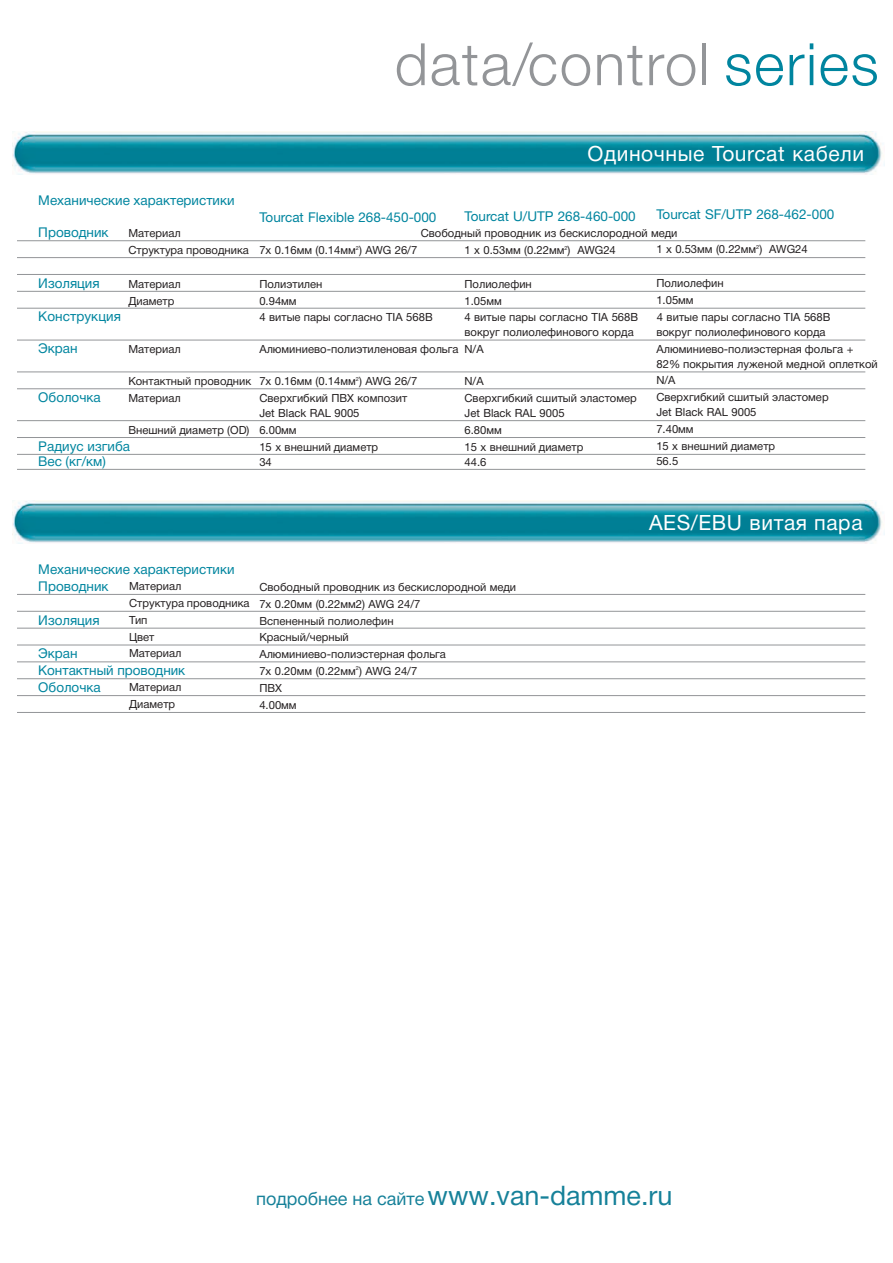
<style>
.page{position:relative;width:893px;height:1263px;background:#fff}
.page>*{position:absolute;margin:0;border:0;box-sizing:border-box;transform-origin:0 0}
.t1{font:300 58.5px "Helvetica Neue";letter-spacing:.03em;color:#939598}
.t2{font:21px "Helvetica Neue Cyr";letter-spacing:.03em;color:#fff}
.t3{font:18px "Helvetica Neue Cyr";color:#168199}
.t4{font:13.5px/16.8px "Helvetica Neue Cyr";color:#00859f}
.t5{font:13.5px "Helvetica Neue";color:#00859f}
.t6{font:11.25px/15px "Helvetica Neue Cyr";color:#231f20}
.t7{font:11.25px "Helvetica Neue";color:#231f20}
.s1{color:#00859f}
.s2{font-family:"Helvetica Neue"}
.s3{font-family:"Helvetica Neue Cyr"}
.s4{font-size:27px}
</style>
<div class="page">
<hr style="left:17px;top:240px;width:848px;height:1px;background:#939598">
<hr style="left:17px;top:257px;width:848px;height:1px;background:#939598">
<hr style="left:17px;top:274px;width:848px;height:1px;background:#939598">
<hr style="left:17px;top:291px;width:848px;height:1px;background:#939598">
<hr style="left:17px;top:308px;width:848px;height:1px;background:#939598">
<hr style="left:17px;top:340px;width:848px;height:1px;background:#939598">
<hr style="left:17px;top:372px;width:848px;height:1px;background:#939598">
<hr style="left:17px;top:388px;width:848px;height:1px;background:#939598">
<hr style="left:17px;top:420px;width:848px;height:1px;background:#939598">
<hr style="left:17px;top:437px;width:848px;height:1px;background:#939598">
<hr style="left:17px;top:454px;width:848px;height:1px;background:#939598">
<hr style="left:17px;top:469px;width:848px;height:1px;background:#939598">
<img style="left:13px;top:132px;width:870px;height:42px">
<hr style="left:17px;top:594px;width:848px;height:1px;background:#939598">
<hr style="left:17px;top:611px;width:848px;height:1px;background:#939598">
<hr style="left:17px;top:628px;width:848px;height:1px;background:#939598">
<hr style="left:17px;top:645px;width:848px;height:1px;background:#939598">
<hr style="left:17px;top:662px;width:848px;height:1px;background:#939598">
<hr style="left:17px;top:678px;width:848px;height:1px;background:#939598">
<hr style="left:17px;top:695px;width:848px;height:1px;background:#939598">
<hr style="left:17px;top:712px;width:848px;height:1px;background:#939598">
<img style="left:13px;top:500px;width:870px;height:43px">
<h1 class="t1" style="left:395px;top:43px;width:486px">data/control <span class="s1">series</span></h1>
<p class="t4" style="left:38px;top:192px;width:198px">Механические характеристики</p>
<h2 class="t2" style="left:588px;top:142px;width:278px">Одиночные <span class="s2">Tourcat</span> кабели</h2>
<p class="t5" style="left:259px;top:212px;width:179px">Tourcat Flexible 268-450-000</p>
<p class="t5" style="left:464px;top:211px;width:173px">Tourcat U/UTP 268-460-000</p>
<p class="t5" style="left:656px;top:209px;width:180px">Tourcat SF/UTP 268-462-000</p>
<p class="t4" style="left:38px;top:224px;width:72px">Проводник</p>
<p class="t6" style="left:128px;top:226px;width:54px">Материал</p>
<p class="t6" style="left:421px;top:226px;width:258px">Свободный проводник из бескислородной меди</p>
<p class="t6" style="left:128px;top:243px;width:290px">Структура проводника <span class="s2">7x 0.16</span>мм <span class="s2">(0.14</span>мм<sup>2</sup><span class="s2">) AWG 26/7</span></p>
<p class="t7" style="left:464px;top:246px;width:153px">1 x 0.53<span class="s3">мм</span> (0.22<span class="s3">мм</span><sup>2</sup>) AWG24</p>
<p class="t7" style="left:656px;top:245px;width:153px">1 x 0.53<span class="s3">мм</span> (0.22<span class="s3">мм</span><sup>2</sup>) AWG24</p>
<p class="t4" style="left:38px;top:275px;width:63px">Изоляция</p>
<p class="t6" style="left:128px;top:276px;width:54px">Материал</p>
<p class="t6" style="left:259px;top:276px;width:65px">Полиэтилен</p>
<p class="t6" style="left:464px;top:276px;width:69px">Полиолефин</p>
<p class="t6" style="left:656px;top:276px;width:69px">Полиолефин</p>
<p class="t6" style="left:128px;top:293px;width:48px">Диаметр</p>
<p class="t7" style="left:259px;top:296px;width:39px">0.94<span class="s3">мм</span></p>
<p class="t7" style="left:464px;top:296px;width:39px">1.05<span class="s3">мм</span></p>
<p class="t7" style="left:656px;top:296px;width:39px">1.05<span class="s3">мм</span></p>
<p class="t4" style="left:38px;top:308px;width:84px">Конструкция</p>
<p class="t6" style="left:259px;top:310px;width:175px"><span class="s2">4</span> витые пары согласно <span class="s2">TIA 568B</span></p>
<p class="t6" style="left:464px;top:310px;width:175px"><span class="s2">4</span> витые пары согласно <span class="s2">TIA 568B</span></p>
<p class="t6" style="left:657px;top:310px;width:175px"><span class="s2">4</span> витые пары согласно <span class="s2">TIA 568B</span></p>
<p class="t6" style="left:464px;top:325px;width:171px">вокруг полиолефинового корда</p>
<p class="t6" style="left:656px;top:324px;width:171px">вокруг полиолефинового корда</p>
<p class="t4" style="left:38px;top:340px;width:41px">Экран</p>
<p class="t6" style="left:128px;top:342px;width:54px">Материал</p>
<p class="t6" style="left:259px;top:342px;width:226px">Алюминиево-полиэтиленовая фольга <span class="s2">N/A</span></p>
<p class="t6" style="left:657px;top:342px;width:223px">Алюминиево-полиэстерная фольга <span class="s2">+<br>82%</span> покрытия луженой медной оплеткой</p>
<p class="t6" style="left:128px;top:374px;width:290px">Контактный проводник <span class="s2">7x 0.16</span>мм <span class="s2">(0.14</span>мм<sup>2</sup><span class="s2">) AWG 26/7</span></p>
<p class="t7" style="left:464px;top:377px;width:21px">N/A</p>
<p class="t7" style="left:656px;top:376px;width:21px">N/A</p>
<p class="t4" style="left:38px;top:389px;width:64px">Оболочка</p>
<p class="t6" style="left:128px;top:391px;width:54px">Материал</p>
<p class="t6" style="left:259px;top:391px;width:150px">Сверхгибкий ПВХ композит</p>
<p class="t6" style="left:464px;top:391px;width:174px">Сверхгибкий сшитый эластомер</p>
<p class="t6" style="left:656px;top:390px;width:174px">Сверхгибкий сшитый эластомер</p>
<p class="t7" style="left:259px;top:409px;width:102px">Jet Black RAL 9005</p>
<p class="t7" style="left:464px;top:409px;width:102px">Jet Black RAL 9005</p>
<p class="t7" style="left:656px;top:408px;width:102px">Jet Black RAL 9005</p>
<p class="t6" style="left:128px;top:422px;width:170px">Внешний диаметр (OD) <span class="s2">6.00</span>мм</p>
<p class="t7" style="left:464px;top:426px;width:39px">6.80<span class="s3">мм</span></p>
<p class="t7" style="left:656px;top:425px;width:39px">7.40<span class="s3">мм</span></p>
<p class="t4" style="left:38px;top:438px;width:93px">Радиус изгиба</p>
<p class="t6" style="left:259px;top:439px;width:120px"><span class="s2">15 x</span> внешний диаметр</p>
<p class="t6" style="left:464px;top:439px;width:120px"><span class="s2">15 x</span> внешний диаметр</p>
<p class="t6" style="left:656px;top:439px;width:120px"><span class="s2">15 x</span> внешний диаметр</p>
<p class="t4" style="left:38px;top:453px;width:69px">Вес (кг/км)</p>
<p class="t7" style="left:259px;top:458px;width:14px">34</p>
<p class="t7" style="left:464px;top:458px;width:23px">44.6</p>
<p class="t7" style="left:656px;top:457px;width:23px">56.5</p>
<p class="t4" style="left:38px;top:561px;width:198px">Механические характеристики<br>Проводник</p>
<p class="t6" style="left:129px;top:579px;width:54px">Материал</p>
<p class="t6" style="left:129px;top:579px;width:389px;line-height:16px;text-indent:130px">Свободный проводник из бескислородной меди<br>Структура проводника <span class="s2">7x 0.20</span>мм <span class="s2">(0.22</span>мм<span class="s2">2) AWG 24/7</span></p>
<p class="t4" style="left:38px;top:611px;width:63px">Изоляция</p>
<p class="t6" style="left:129px;top:612px;width:20px">Тип</p>
<p class="t6" style="left:259px;top:613px;width:136px">Вспененный полиолефин</p>
<p class="t6" style="left:129px;top:629px;width:27px">Цвет</p>
<p class="t6" style="left:259px;top:630px;width:91px">Красный/черный</p>
<p class="t4" style="left:38px;top:645px;width:41px">Экран</p>
<p class="t6" style="left:129px;top:646px;width:54px">Материал</p>
<p class="t6" style="left:259px;top:647px;width:188px">Алюминиево-полиэстерная фольга</p>
<p class="t4" style="left:38px;top:662px;width:149px">Контактный проводник</p>
<p class="t7" style="left:259px;top:667px;width:159px">7x 0.20<span class="s3">мм</span> (0.22<span class="s3">мм</span><sup>2</sup>) AWG 24/7</p>
<p class="t4" style="left:38px;top:679px;width:64px">Оболочка</p>
<p class="t6" style="left:129px;top:680px;width:54px">Материал</p>
<p class="t6" style="left:259px;top:681px;width:24px">ПВХ</p>
<p class="t6" style="left:129px;top:697px;width:48px">Диаметр</p>
<p class="t7" style="left:259px;top:701px;width:39px">4.00<span class="s3">мм</span></p>
<h2 class="t2" style="left:649px;top:511px;width:215px"><span class="s2">AES/EBU</span> витая пара</h2>
<h3 class="t3" style="left:256px;top:1189px;width:418px">подробнее на сайте <span class="s4">www.van-damme.ru</span></h3>
</div>
